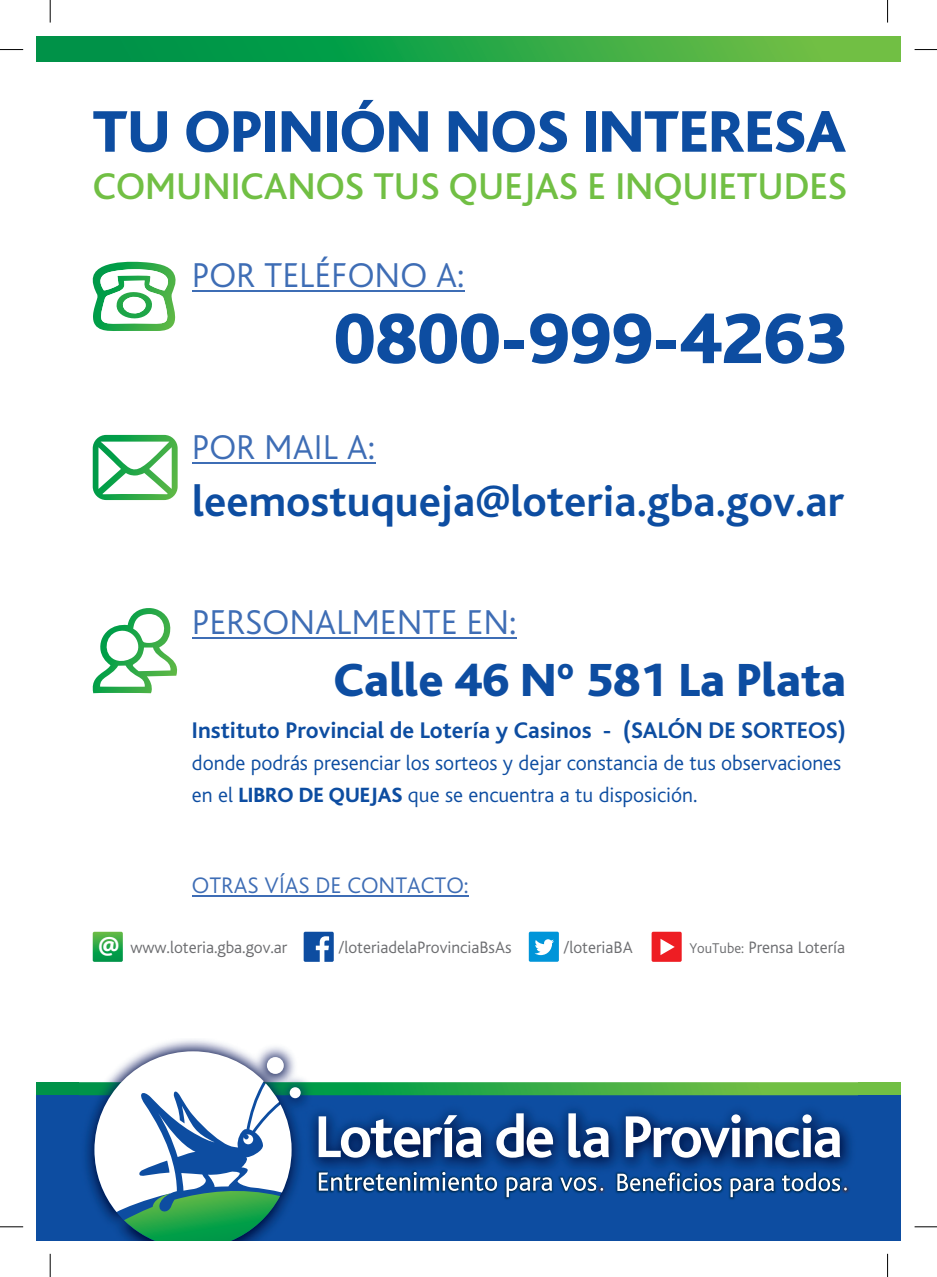
<style>
.page{position:relative;width:937px;height:1277px;background:#fff}
.page>*{position:absolute;margin:0;border:0;box-sizing:border-box;transform-origin:0 0}
.t1{font:800 74.5px "Bliss";color:#0d4da1}
.t2{font:800 61.4px "Bliss";color:#0d4da1}
.t3{font:800 48.6px "Bliss";color:#0d4da1}
.t4{font:700 44.9px "Bliss";color:#0d4da1}
.t5{font:500 39px "Bliss";color:#71bf44}
.t6{font:300 36.1px "Bliss";color:#3e6db5}
.t7{font:700 23.7px "Bliss";color:#0d4da1}
.t8{font:300 23.6px "Bliss";color:#3e6db5}
.t9{font:300 21.6px/31.7px "Bliss";color:#0d4da1}
.t10{font:300 17.3px "Bliss";color:#6c6d70}
.s1{font-weight:800}
.s2{font-weight:800;font-size:26.6px;color:#fff}
.s3{font-size:14.8px}
</style>
<div class="page">
<svg style="left:36px;top:1083px;width:865px;height:13px"></svg>
<svg style="left:36px;top:36px;width:865px;height:25px"></svg>
<hr style="left:192px;top:290px;width:272px;height:2px;background:#3e6db5">
<hr style="left:192px;top:462px;width:183px;height:2px;background:#3e6db5">
<hr style="left:192px;top:637px;width:324px;height:2px;background:#3e6db5">
<hr style="left:192px;top:895px;width:276px;height:1px;background:#3e6db5">
<div style="left:36px;top:1096px;width:865px;height:145px;background:#0d4da1"></div>
<svg style="left:92px;top:261px;width:84px;height:70px"></svg>
<svg style="left:93px;top:435px;width:85px;height:65px"></svg>
<svg style="left:98px;top:442px;width:74px;height:52px"></svg>
<svg style="left:92px;top:608px;width:86px;height:85px"></svg>
<img style="left:79px;top:1039px;width:778px;height:157px">
<div style="left:290px;top:1087px;width:11px;height:11px;background:#fff;border-radius:50%"></div>
<svg style="left:94px;top:1051px;width:197px;height:190px"></svg>
<svg style="left:319px;top:1115px;width:162px;height:42px"></svg>
<svg style="left:496px;top:1113px;width:57px;height:44px"></svg>
<svg style="left:568px;top:1113px;width:41px;height:44px"></svg>
<svg style="left:626px;top:1114px;width:214px;height:43px"></svg>
<img style="left:316px;top:1169px;width:527px;height:31px">
<svg style="left:304px;top:932px;width:30px;height:30px"></svg>
<svg style="left:529px;top:931px;width:30px;height:31px"></svg>
<svg style="left:651px;top:932px;width:30px;height:30px"></svg>
<svg style="left:93px;top:932px;width:30px;height:30px"></svg>
<svg style="left:319px;top:1172px;width:287px;height:25px"></svg>
<svg style="left:617px;top:1172px;width:233px;height:25px"></svg>
<svg style="left:0;top:1226px;width:23px;height:1px"></svg>
<svg style="left:50px;top:1254px;width:1px;height:23px"></svg>
<svg style="left:0;top:49px;width:23px;height:1px"></svg>
<svg style="left:50px;top:0;width:1px;height:23px"></svg>
<svg style="left:914px;top:49px;width:23px;height:1px"></svg>
<svg style="left:887px;top:0;width:1px;height:23px"></svg>
<svg style="left:914px;top:1226px;width:23px;height:1px"></svg>
<svg style="left:887px;top:1254px;width:1px;height:23px"></svg>
<h2 class="t2" style="left:93px;top:99px;width:754px">TU OPINIÓN NOS INTERESA</h2>
<h3 class="t5" style="left:93px;top:166px;width:755px">COMUNICANOS TUS QUEJAS E INQUIETUDES</h3>
<h3 class="t6" style="left:192px;top:256px;width:274px">POR TELÉFONO A:</h3>
<h1 class="t1" style="left:334px;top:299px;width:514px">0800-999-4263</h1>
<h3 class="t6" style="left:192px;top:428px;width:184px">POR MAIL A:</h3>
<h3 class="t4" style="left:192px;top:477px;width:653px">leemostuqueja@loteria.gba.gov.ar</h3>
<h3 class="t6" style="left:192px;top:603px;width:326px">PERSONALMENTE EN:</h3>
<h3 class="t3" style="left:334px;top:654px;width:514px">Calle 46 Nº 581 La Plata</h3>
<p class="t7" style="left:192px;top:717px;width:655px">Instituto Provincial de Lotería y Casinos - (SALÓN DE SORTEOS)</p>
<p class="t9" style="left:192px;top:747px;width:650px">donde podrás presenciar los sorteos y dejar constancia de tus observaciones en el <span class="s1">LIBRO DE QUEJAS</span> que se encuentra a tu disposición.</p>
<p class="t8" style="left:192px;top:873px;width:278px">OTRAS VÍAS DE CONTACTO:</p>
<p class="t10" style="left:98px;top:938px;width:190px"><span class="s2">@</span> www.loteria.gba.gov.ar</p>
<p class="t10" style="left:338px;top:938px;width:174px">/loteriadelaProvinciaBsAs</p>
<p class="t10" style="left:563px;top:938px;width:71px">/loteriaBA</p>
<p class="t10" style="left:689px;top:938px;width:157px"><span class="s3">YouTube:</span> Prensa Lotería</p>
</div>
